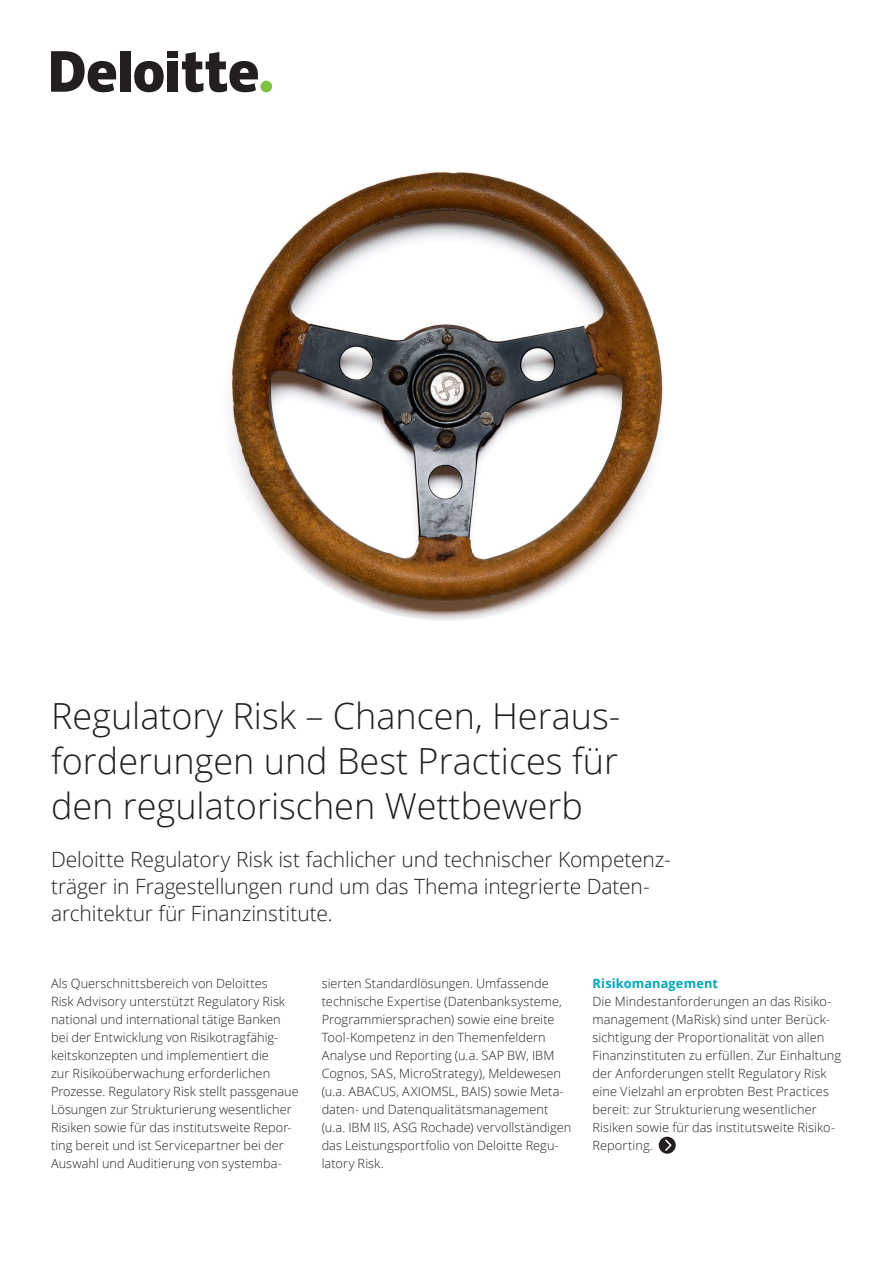
<style>
.page{position:relative;width:893px;height:1263px;background:#fff}
.page>*{position:absolute;margin:0;border:0;box-sizing:border-box;transform-origin:0 0}
.t1{font:300 36px/45px "Open Sans";color:#231f20;text-align:justify}
.t2{font:300 21px/27px "Open Sans";letter-spacing:-.005em;color:#231f20}
.t3{font:300 12.75px/18px "Open Sans";letter-spacing:.005em;color:#231f20}
.t4{font:700 12.75px "Open Sans";letter-spacing:.01em;color:#00a6b9}
</style>
<div class="page">
<div style="left:659px;top:1137px;width:17px;height:17px;background:#231f20;border-radius:50%"></div>
<svg style="left:665px;top:1138px;width:8px;height:14px"></svg>
<img style="left:221px;top:170px;width:451px;height:451px;border-radius:225px">
<div style="left:260px;top:81px;width:12px;height:11px;background:#7fc241;border-radius:50%"></div>
<div style="left:120px;top:51px;width:10px;height:41px;background:#231f20"></div>
<svg style="left:134px;top:61px;width:30px;height:31px"></svg>
<div style="left:168px;top:61px;width:10px;height:31px;background:#231f20"></div>
<div style="left:168px;top:51px;width:10px;height:7px;background:#231f20"></div>
<svg style="left:182px;top:52px;width:76px;height:40px"></svg>
<svg style="left:51px;top:51px;width:65px;height:41px"></svg>
<h1 class="t1" style="left:51px;top:693px;width:571px">Regulatory Risk – Chancen, Heraus&shy;forderungen und Best Practices für den regulatorischen Wettbewerb</h1>
<h2 class="t2" style="left:51px;top:845px;width:621px">Deloitte Regulatory Risk ist fachlicher und technischer Kompetenz&shy;träger in Fragestellungen rund um das Thema integrierte Daten&shy;architektur für Finanzinstitute.</h2>
<p class="t3" style="left:51px;top:974px;width:249px">Als Querschnittsbereich von Deloittes<br>Risk Advisory unterstützt Regulatory Risk national und international tätige Banken bei der Entwicklung von Risikotragfähig&shy;keitskonzepten und implementiert die<br>zur Risikoüberwachung erforderlichen Prozesse. Regulatory Risk stellt passgenaue Lösungen zur Strukturierung wesentlicher Risiken sowie für das institutsweite Repor&shy;ting bereit und ist Servicepartner bei der Auswahl und Auditierung von systemba-</p>
<p class="t3" style="left:322px;top:974px;width:251px">sierten Standardlösungen. Umfassende technische Expertise (Datenbanksysteme, Programmiersprachen) sowie eine breite Tool-Kompetenz in den Themenfeldern Analyse und Reporting (u.a. SAP BW, IBM Cognos, SAS, MicroStrategy), Meldewesen (u.a. ABACUS, AXIOMSL, BAIS) sowie Meta&shy;daten- und Datenqualitätsmanagement (u.a. IBM IIS, ASG Rochade) vervollständigen das Leistungsportfolio von Deloitte Regu&shy;latory Risk.</p>
<p class="t4" style="left:592px;top:974px;width:127px">Risikomanagement</p>
<p class="t3" style="left:592px;top:992px;width:250px">Die Mindestanforderungen an das Risiko&shy;management (MaRisk) sind unter Berück&shy;sichtigung der Proportionalität von allen Finanzinstituten zu erfüllen. Zur Einhaltung der Anforderungen stellt Regulatory Risk eine Vielzahl an erprobten Best Practices bereit: zur Strukturierung wesentlicher Risiken sowie für das institutsweite Risiko-Reporting.</p>
</div>
